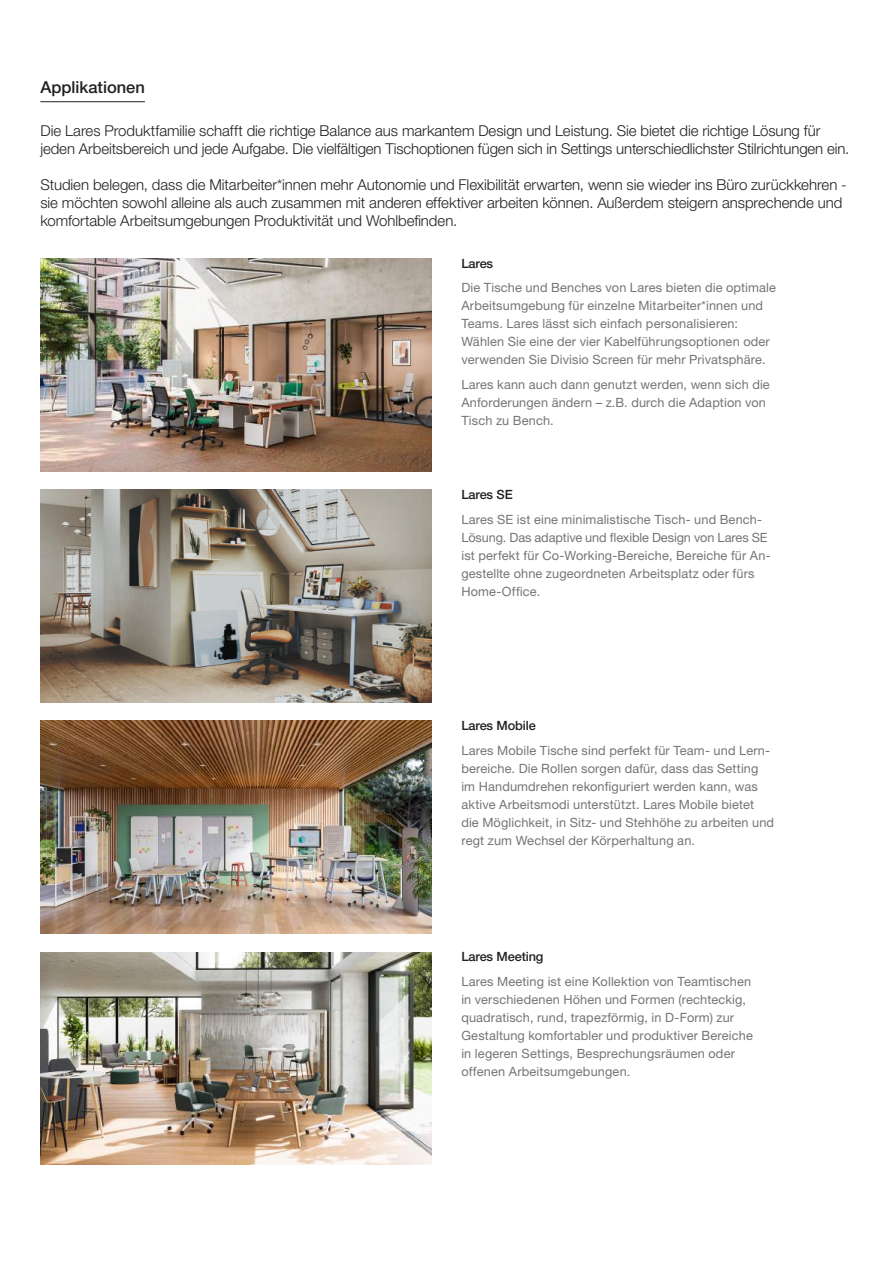
<style>
.page{position:relative;width:893px;height:1263px;background:#fff}
.page>*{position:absolute;margin:0;border:0;box-sizing:border-box;transform-origin:0 0}
.t1{font:500 16.5px "Helvetica Neue LT Pro";color:#231f20}
.t2{font:300 15px/18px "Helvetica Neue LT Pro";letter-spacing:-.005em;color:#231f20}
.t3{font:12.75px/18px "Helvetica Neue LT Pro";letter-spacing:.01em;color:#757575}
.t4{font:500 12.75px "Helvetica Neue LT Pro";letter-spacing:-.01em;color:#231f20}
</style>
<div class="page">
<img style="left:40px;top:259px;width:392px;height:212px">
<img style="left:40px;top:721px;width:392px;height:212px">
<img style="left:40px;top:490px;width:392px;height:212px">
<img style="left:40px;top:952px;width:392px;height:212px">
<hr style="left:40px;top:101px;width:105px;height:1px;background:#231f20">
<p class="t1" style="left:40px;top:77px;width:106px">Applikationen</p>
<p class="t2" style="left:40px;top:121px;width:810px">Die Lares Produktfamilie schafft die richtige Balance aus markantem Design und Leistung. Sie bietet die richtige Lösung für jeden Arbeitsbereich und jede Aufgabe. Die vielfältigen Tischoptionen fügen sich in Settings unterschiedlichster Stilrichtungen ein.</p>
<p class="t2" style="left:40px;top:175px;width:808px">Studien belegen, dass die Mitarbeiter*innen mehr Autonomie und Flexibilität erwarten, wenn sie wieder ins Büro zurückkehren - sie möchten sowohl alleine als auch zusammen mit anderen effektiver arbeiten können. Außerdem steigern ansprechende und komfortable Arbeitsumgebungen Produktivität und Wohlbefinden.</p>
<p class="t4" style="left:461px;top:255px;width:33px">Lares</p>
<p class="t3" style="left:461px;top:279px;width:316px">Die Tische und Benches von Lares bieten die optimale Arbeitsumgebung für einzelne Mitarbeiter*innen und Teams. Lares lässt sich einfach personalisieren:<br>Wählen Sie eine der vier Kabelführungsoptionen oder verwenden Sie Divisio Screen für mehr Privatsphäre.</p>
<p class="t3" style="left:461px;top:375px;width:310px">Lares kann auch dann genutzt werden, wenn sich die<br>Anforderungen ändern – z.B. durch die Adaption von<br>Tisch zu Bench.</p>
<p class="t4" style="left:461px;top:487px;width:53px">Lares SE</p>
<p class="t3" style="left:461px;top:510px;width:311px">Lares SE ist eine minimalistische Tisch- und Bench-Lösung. Das adaptive und flexible Design von Lares SE ist perfekt für Co-Working-Bereiche, Bereiche für An&shy;gestellte ohne zugeordneten Arbeitsplatz oder fürs Home-Office.</p>
<p class="t4" style="left:461px;top:718px;width:76px">Lares Mobile</p>
<p class="t3" style="left:461px;top:741px;width:314px">Lares Mobile Tische sind perfekt für Team- und Lern&shy;bereiche. Die Rollen sorgen dafür, dass das Setting im Handumdrehen rekonfiguriert werden kann, was aktive Arbeitsmodi unterstützt. Lares Mobile bietet die Möglichkeit, in Sitz- und Stehhöhe zu arbeiten und regt zum Wechsel der Körperhaltung an.</p>
<p class="t4" style="left:461px;top:949px;width:84px">Lares Meeting</p>
<p class="t3" style="left:461px;top:972px;width:293px">Lares Meeting ist eine Kollektion von Teamtischen in verschiedenen Höhen und Formen (rechteckig, quadratisch, rund, trapezförmig, in D-Form) zur Gestaltung komfortabler und produktiver Bereiche in legeren Settings, Besprechungsräumen oder offenen Arbeitsumgebungen.</p>
</div>
